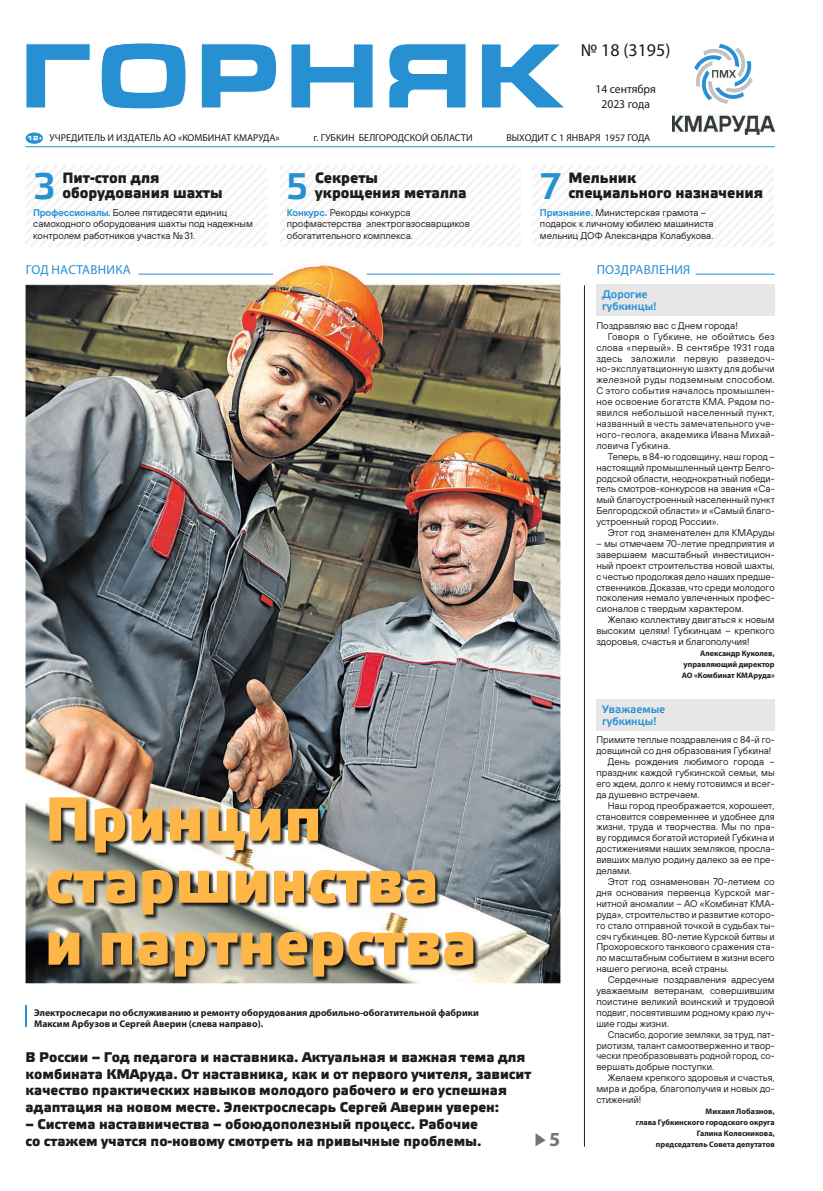
<style>
.page{position:relative;width:823px;height:1191px;background:#fff}
.page>*{position:absolute;margin:0;border:0;box-sizing:border-box;transform-origin:0 0}
.t1{font:700 62px/62px "Elektra Medium Pro";color:#feb747}
.t2{font:37px "Elektra Medium Pro";color:#2690d3}
.t3{font:700 20px "Myriad Pro";color:#757471}
.t4{font:17.9px "Myriad Pro";color:#1f1c19}
.t5{font:700 15px/15px "Elektra Medium Pro";color:#1f1c19}
.t6{font:700 14px/16.8px "Elektra Medium Pro";color:#1f1c19}
.t7{font:13px "Myriad Pro";letter-spacing:.02em;color:#2690d3}
.t8{font:12px/14.3px "Myriad Pro";color:#1f1c19;text-align:center}
.t9{font:11px/12.2px "Elektra Medium Pro";color:#2690d3}
.t10{font:10px "Myriad Pro";color:#1f1c19}
.t11{font:9.7px/10.9px "TT Hoves";color:#1f1c19}
.t12{font:9.7px "TT Hoves";letter-spacing:.025em;color:#1f1c19}
.t13{font:700 9.7px/10.9px "Myriad Pro";color:#1f1c19}
.t14{font:9.7px "TT Hoves";color:#1f1c19;scale:.95 1}
.t15{font:9.7px "TT Hoves";color:#1f1c19;scale:.96 1}
.t16{font:9.7px "TT Hoves";letter-spacing:.025em;color:#1f1c19;scale:.95 1}
.t17{font:700 8px/10.9px "Myriad Pro";color:#1f1c19;text-align:right}
.s1{font-weight:600;color:#2690d3}
</style>
<div class="page">
<svg style="left:26px;top:43px;width:538px;height:66px"></svg>
<hr style="left:26px;top:146px;width:748px;height:1px;background:#2690d3">
<svg style="left:26px;top:132px;width:17px;height:12px"></svg>
<svg style="left:28px;top:136px;width:14px;height:4px"></svg>
<img style="left:672px;top:113px;width:102px;height:21px">
<svg style="left:694px;top:44px;width:58px;height:60px"></svg>
<svg style="left:280px;top:166px;width:240px;height:81px"></svg>
<svg style="left:26px;top:166px;width:241px;height:81px"></svg>
<svg style="left:26px;top:1005px;width:1px;height:21px"></svg>
<hr style="left:584px;top:285px;width:1px;height:861px;background:#1f1c19">
<svg style="left:535px;top:1133px;width:10px;height:13px"></svg>
<hr style="left:695px;top:274px;width:79px;height:1px;background:#2690d3">
<svg style="left:533px;top:166px;width:240px;height:81px"></svg>
<img style="left:26px;top:262px;width:534px;height:721px">
<img style="left:47px;top:797px;width:432px;height:185px">
<div style="left:596px;top:699px;width:178px;height:31px;background:#e7e7e7"></div>
<hr style="left:138px;top:274px;width:135px;height:1px;background:#2690d3">
<hr style="left:366px;top:274px;width:194px;height:1px;background:#2690d3">
<div style="left:596px;top:284px;width:178px;height:32px;background:#e7e7e7"></div>
<h3 class="t4" style="left:580px;top:39px;width:91px">№ 18 (3195)</h3>
<p class="t8" style="left:595px;top:82px;width:62px">14 сентября<br>2023 года</p>
<p class="t10" style="left:50px;top:132px;width:231px">УЧРЕДИТЕЛЬ И ИЗДАТЕЛЬ АО «КОМБИНАТ КМАРУДА»</p>
<p class="t10" style="left:313px;top:132px;width:160px">г. ГУБКИН БЕЛГОРОДСКОЙ ОБЛАСТИ</p>
<p class="t10" style="left:506px;top:132px;width:145px">ВЫХОДИТ С 1 ЯНВАРЯ 1957 ГОДА</p>
<h2 class="t2" style="left:33px;top:166px;width:24px">3</h2>
<h2 class="t2" style="left:285px;top:166px;width:24px">5</h2>
<h3 class="t5" style="left:62px;top:171px;width:162px">Пит-стоп для оборудования шахты</h3>
<h3 class="t5" style="left:315px;top:171px;width:64px">Секреты</h3>
<h3 class="t5" style="left:315px;top:186px;width:153px">укрощения металла</h3>
<p class="t11" style="left:33px;top:206px;width:221px;line-height:11.6px"><span class="s1">Профессионалы.</span> Более пятидесяти единиц самоходного оборудования шахты под надежным контролем работников участка №31.</p>
<p class="t11" style="left:287px;top:206px;width:184px;line-height:11.6px"><span class="s1">Конкурс.</span> Рекорды конкурса профмастерства электрогазосварщиков обогатительного комплекса.</p>
<h3 class="t7" style="left:26px;top:262px;width:106px">ГОД НАСТАВНИКА</h3>
<h2 class="t2" style="left:538px;top:166px;width:24px">7</h2>
<h3 class="t5" style="left:568px;top:171px;width:196px">Мельник<br>специального назначения</h3>
<p class="t11" style="left:539px;top:206px;width:175px;line-height:11.6px"><span class="s1">Признание.</span> Министерская грамота – подарок к личному юбилею машиниста мельниц ДОФ Александра Колабухова.</p>
<h3 class="t7" style="left:596px;top:262px;width:95px">ПОЗДРАВЛЕНИЯ</h3>
<p class="t9" style="left:601px;top:289px;width:56px">Дорогие губкинцы!</p>
<p class="t11" style="left:596px;top:320px;width:143px">Поздравляю вас с Днем города!</p>
<p class="t12" style="left:607px;top:330px;width:168px">Говоря о Губкине, не обойтись без</p>
<p class="t12" style="left:596px;top:341px;width:180px">слова «первый». В сентябре 1931 года</p>
<p class="t12" style="left:596px;top:352px;width:180px">здесь заложили первую разведоч-</p>
<p class="t16" style="left:596px;top:363px;width:189px">но-эксплуатационную шахту для добычи</p>
<p class="t12" style="left:596px;top:374px;width:180px">железной руды подземным способом.</p>
<p class="t12" style="left:596px;top:385px;width:180px">С этого события началось промышлен-</p>
<p class="t12" style="left:596px;top:396px;width:180px">ное освоение богатств КМА. Рядом по-</p>
<p class="t12" style="left:596px;top:407px;width:180px">явился небольшой населенный пункт,</p>
<p class="t12" style="left:596px;top:417px;width:180px">названный в честь замечательного уче-</p>
<p class="t12" style="left:596px;top:428px;width:180px">ного-геолога, академика Ивана Михай-</p>
<p class="t12" style="left:596px;top:439px;width:76px">ловича Губкина.</p>
<p class="t11" style="left:607px;top:451px;width:168px">Теперь, в 84-ю годовщину, наш город –</p>
<p class="t11" style="left:596px;top:461px;width:180px">настоящий промышленный центр Белго-</p>
<p class="t15" style="left:596px;top:472px;width:187px">родской области, неоднократный победи-</p>
<p class="t11" style="left:596px;top:483px;width:180px">тель смотров-конкурсов на звания «Са-</p>
<p class="t11" style="left:596px;top:494px;width:180px">мый благоустроенный населенный пункт</p>
<p class="t11" style="left:596px;top:505px;width:180px">Белгородской области» и «Самый благо-</p>
<p class="t11" style="left:596px;top:516px;width:124px">устроенный город России».</p>
<p class="t11" style="left:607px;top:527px;width:168px">Этот год знаменателен для КМАруды</p>
<p class="t11" style="left:596px;top:538px;width:180px;text-align:justify">– мы отмечаем 70-летие предприятия и завершаем масштабный инвестицион&shy;ный проект строительства новой шахты, с честью продолжая дело наших предше&shy;ственников. Доказав, что среди молодого поколения немало увлеченных профес&shy;сионалов с твердым характером.</p>
<p class="t11" style="left:596px;top:614px;width:180px;text-align:justify;text-indent:11px">Желаю коллективу двигаться к новым высоким целям! Губкинцам – крепкого здоровья, счастья и благополучия!</p>
<p class="t17" style="left:681px;top:647px;width:94px;text-align:justify;text-indent:18px">Александр Куколев, управляющий директор АО «Комбинат КМАруда»</p>
<h1 class="t1" style="left:45px;top:790px;width:433px">Принцип старшинства и партнерства</h1>
<p class="t13" style="left:34px;top:1006px;width:446px">Электрослесари по обслуживанию и ремонту оборудования дробильно-обогатительной фабрики<br>Максим Арбузов и Сергей Аверин (слева направо).</p>
<p class="t6" style="left:26px;top:1049px;width:507px">В России – Год педагога и наставника. Актуальная и важная тема для комбината КМАруда. От наставника, как и от первого учителя, зависит качество практических навыков молодого рабочего и его успешная адаптация на новом месте. Электрослесарь Сергей Аверин уверен:</p>
<h3 class="t6" style="left:26px;top:1116px;width:457px">– Система наставничества – обоюдополезный процесс. Рабочие со стажем учатся по-новому смотреть на привычные проблемы.</h3>
<h3 class="t3" style="left:549px;top:1126px;width:13px">5</h3>
<p class="t9" style="left:601px;top:703px;width:65px">Уважаемые губкинцы!</p>
<p class="t11" style="left:596px;top:734px;width:180px">Примите теплые поздравления с 84-й го-</p>
<p class="t11" style="left:596px;top:745px;width:176px">довщиной со дня образования Губкина!</p>
<p class="t11" style="left:607px;top:756px;width:168px">День рождения любимого города –</p>
<p class="t11" style="left:596px;top:767px;width:180px">праздник каждой губкинской семьи, мы</p>
<p class="t11" style="left:596px;top:778px;width:180px">его ждем, долго к нему готовимся и всег-</p>
<p class="t11" style="left:596px;top:788px;width:105px">да душевно встречаем.</p>
<p class="t11" style="left:607px;top:799px;width:168px">Наш город преображается, хорошеет,</p>
<p class="t11" style="left:596px;top:810px;width:180px">становится современнее и удобнее для</p>
<p class="t11" style="left:596px;top:821px;width:180px">жизни, труда и творчества. Мы по пра-</p>
<p class="t11" style="left:596px;top:832px;width:180px">ву гордимся богатой историей Губкина и</p>
<p class="t11" style="left:596px;top:843px;width:180px">достижениями наших земляков, просла-</p>
<p class="t11" style="left:596px;top:854px;width:180px">вивших малую родину далеко за ее пре-</p>
<p class="t11" style="left:596px;top:865px;width:37px">делами.</p>
<p class="t11" style="left:607px;top:876px;width:168px">Этот год ознаменован 70-летием со</p>
<p class="t11" style="left:596px;top:887px;width:180px">дня основания первенца Курской маг-</p>
<p class="t11" style="left:596px;top:897px;width:180px">нитной аномалии – АО «Комбинат КМА-</p>
<p class="t11" style="left:596px;top:908px;width:180px">руда», строительство и развитие которо-</p>
<p class="t11" style="left:596px;top:919px;width:180px">го стало отправной точкой в судьбах ты-</p>
<p class="t11" style="left:596px;top:930px;width:180px">сяч губкинцев. 80-летие Курской битвы и</p>
<p class="t11" style="left:596px;top:941px;width:180px">Прохоровского танкового сражения ста-</p>
<p class="t11" style="left:596px;top:952px;width:180px">ло масштабным событием в жизни всего</p>
<p class="t11" style="left:596px;top:963px;width:134px">нашего региона, всей страны.</p>
<p class="t11" style="left:607px;top:974px;width:168px">Сердечные поздравления адресуем</p>
<p class="t11" style="left:596px;top:985px;width:180px">уважаемым ветеранам, совершившим</p>
<p class="t11" style="left:596px;top:996px;width:180px">поистине великий воинский и трудовой</p>
<p class="t11" style="left:596px;top:1006px;width:180px">подвиг, посвятившим родному краю луч-</p>
<p class="t11" style="left:596px;top:1017px;width:74px">шие годы жизни.</p>
<p class="t14" style="left:607px;top:1028px;width:177px">Спасибо, дорогие земляки, за труд, пат-</p>
<p class="t11" style="left:596px;top:1039px;width:180px">риотизм, талант самоотверженно и твор-</p>
<p class="t14" style="left:596px;top:1050px;width:189px">чески преобразовывать родной город, со-</p>
<p class="t11" style="left:596px;top:1061px;width:119px">вершать добрые поступки.</p>
<p class="t11" style="left:607px;top:1072px;width:168px">Желаем крепкого здоровья и счастья,</p>
<p class="t11" style="left:596px;top:1083px;width:180px">мира и добра, благополучия и новых до-</p>
<p class="t11" style="left:596px;top:1094px;width:46px">стижений!</p>
<p class="t17" style="left:635px;top:1105px;width:140px">Михаил Лобазнов,<br>глава Губкинского городского округа<br>Галина Колесникова,<br>председатель Совета депутатов</p>
</div>
